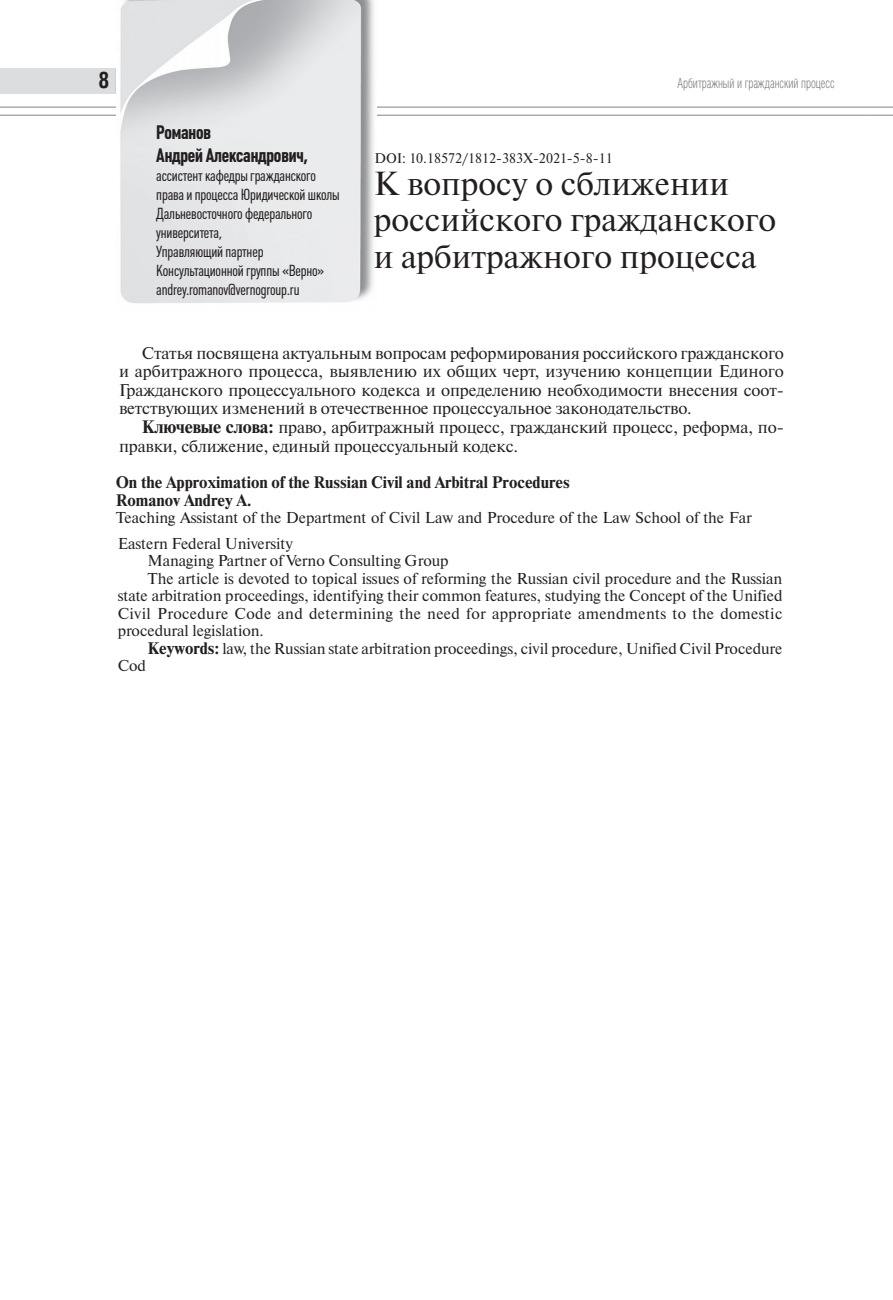
<style>
.page{position:relative;width:893px;height:1300px;background:#fff}
.page>*{position:absolute;margin:0;border:0;box-sizing:border-box;transform-origin:0 0}
.t1{font:33.25px/36.8px "Newton C";color:#231f20}
.t2{font:700 22.75px "Helios Cond";color:#231f20}
.t3{font:700 19.25px/23.1px "Plumb Condensed";letter-spacing:-.01em;color:#231f20}
.t4{font:16.97px/18.6px "Newton C";letter-spacing:-.01em;color:#231f20;text-align:justify}
.t5{font:15.75px/25.4px "Newton C";color:#231f20}
.t6{font:15.75px/18.9px "Plumb Condensed";letter-spacing:-.01em;color:#231f20}
.t7{font:15.75px "Newton C";letter-spacing:.025em;color:#231f20}
.t8{font:700 15.75px/17.3px "Newton C";color:#231f20}
.t9{font:14px "Newton C";color:#231f20}
.t10{font:300 14px "Helios Cond";color:#808285;scale:.84 1}
.s1{font-weight:700}
</style>
<div class="page">
<div style="left:0;top:68px;width:118px;height:26px;background:#dcdddf"></div>
<hr style="left:0;top:107px;width:868px;height:1px;background:#808285">
<hr style="left:0;top:115px;width:868px;height:1px;background:#808285">
<svg style="left:868px;top:107px;width:25px;height:1px"></svg>
<svg style="left:868px;top:115px;width:25px;height:1px"></svg>
<img style="left:116px;top:0;width:261px;height:303px">
<h2 class="t2" style="left:98px;top:67px;width:13px">8</h2>
<p class="t10" style="left:677px;top:75px;width:189px">Арбитражный и гражданский процесс</p>
<p class="t3" style="left:156px;top:121px;width:153px">Романов<br>Андрей Александрович,</p>
<p class="t6" style="left:156px;top:168px;width:185px">ассистент кафедры гражданского права и процесса Юридической школы<br>Дальневосточного федерального университета,<br>Управляющий партнер<br>Консультационной группы «Верно» andrey.romanov@vernogroup.ru</p>
<p class="t9" style="left:375px;top:154px;width:240px">DOI: 10.18572/1812-383X-2021-5-8-11</p>
<h1 class="t1" style="left:374px;top:167px;width:404px">К вопросу о сближении российского гражданского и арбитражного процесса</h1>
<p class="t4" style="left:119px;top:345px;width:666px;text-indent:23px">Статья посвящена актуальным вопросам реформирования российского гражданского и арбитражного процесса, выявлению их общих черт, изучению концепции Единого Гражданского процессуального кодекса и определению необходимости внесения соот&shy;ветствующих изменений в отечественное процессуальное законодательство.</p>
<p class="t4" style="left:119px;top:419px;width:666px;text-indent:23px"><span class="s1">Ключевые слова:</span> право, арбитражный процесс, гражданский процесс, реформа, по&shy;правки, сближение, единый процессуальный кодекс.</p>
<p class="t8" style="left:116px;top:475px;width:455px">On the Approximation of the Russian Civil and Arbitral Procedures<br>Romanov Andrey A.</p>
<p class="t5" style="left:116px;top:506px;width:637px">Teaching Assistant of the Department of Civil Law and Procedure of the Law School of the Far<br>Eastern Federal University</p>
<p class="t5" style="left:147px;top:549px;width:303px">Managing Partner of Verno Consulting Group</p>
<p class="t5" style="left:147px;top:567px;width:636px">The article is devoted to topical issues of reforming the Russian civil procedure and the Russian</p>
<p class="t5" style="left:118px;top:584px;width:666px">state arbitration proceedings, identifying their common features, studying the Concept of the Unified</p>
<p class="t7" style="left:118px;top:607px;width:666px">Civil Procedure Code and determining the need for appropriate amendments to the domestic</p>
<p class="t5" style="left:118px;top:619px;width:148px">procedural legislation.</p>
<p class="t5" style="left:147px;top:637px;width:636px"><span class="s1">Keywords:</span> law, the Russian state arbitration proceedings, civil procedure, Unified Civil Procedure</p>
<p class="t5" style="left:118px;top:654px;width:30px">Cod</p>
</div>
